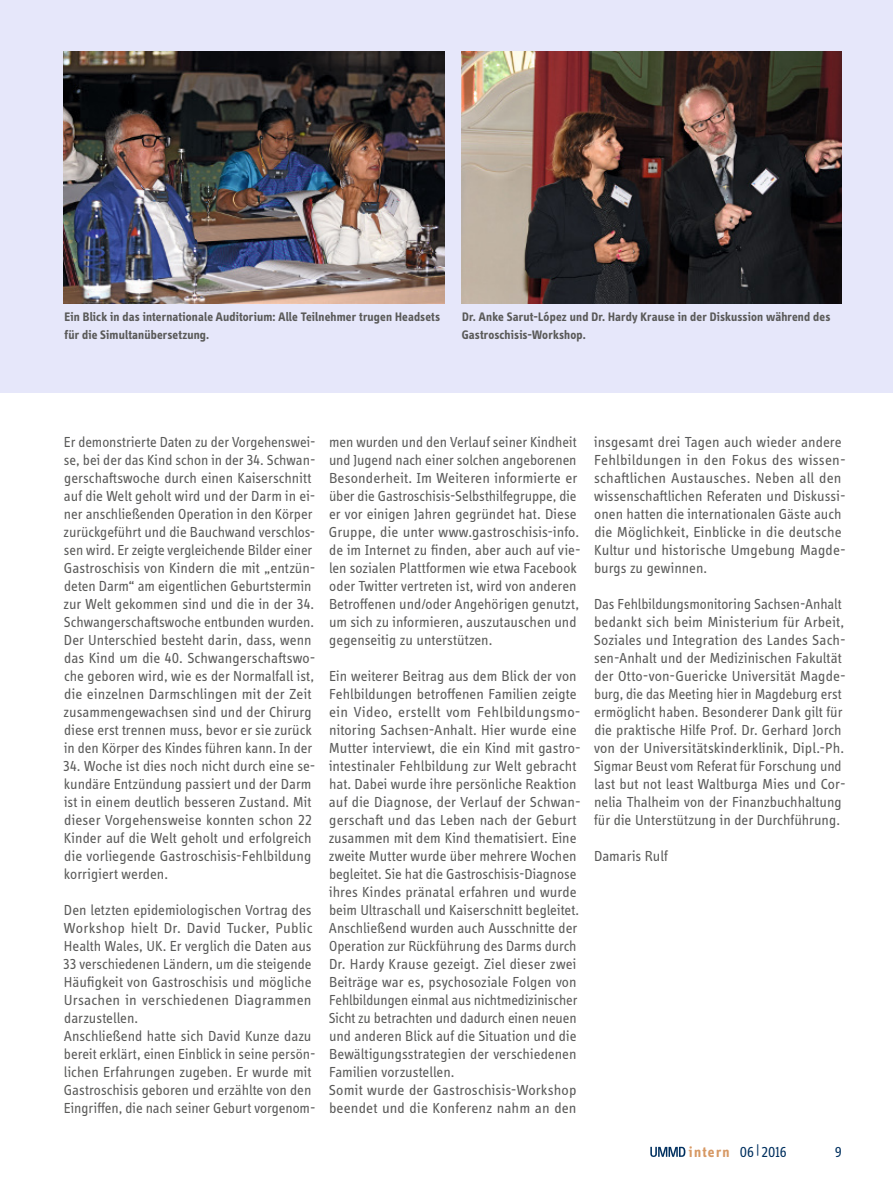
<style>
.page{position:relative;width:893px;height:1191px;background:#fff}
.page>*{position:absolute;margin:0;border:0;box-sizing:border-box;transform-origin:0 0}
.t1{font:15px/18px "Info Display OT";color:#5a5a59}
.t2{font:15px "Info Display OT";color:#00305f}
.t3{font:700 12.75px/18px "Info Display OT";letter-spacing:.015em;color:#5a5a59}
.s1{font-weight:700;color:#d79965}
</style>
<div class="page">
<div style="left:0;top:0;width:893px;height:393px;background:#e6e7fa"></div>
<img style="left:64px;top:51px;width:380px;height:252px">
<img style="left:461px;top:51px;width:381px;height:252px">
<svg style="left:650px;top:1146px;width:35px;height:11px"></svg>
<p class="t3" style="left:64px;top:308px;width:377px">Ein Blick in das internationale Auditorium: Alle Teilnehmer trugen Headsets für die Simultanübersetzung.</p>
<p class="t3" style="left:462px;top:308px;width:370px">Dr. Anke Sarut-López und Dr. Hardy Krause in der Diskussion während des<br>Gastroschisis-Workshop.</p>
<p class="t1" style="left:64px;top:433px;width:253px">Er demonstrierte Daten zu der Vorgehenswei&shy;se, bei der das Kind schon in der 34. Schwan&shy;gerschaftswoche durch einen Kaiserschnitt auf die Welt geholt wird und der Darm in ei&shy;ner anschließenden Operation in den Körper zurückgeführt und die Bauchwand verschlos&shy;sen wird. Er zeigte vergleichende Bilder einer Gastroschisis von Kindern die mit „entzün&shy;deten Darm“ am eigentlichen Geburtstermin zur Welt gekommen sind und die in der 34.<br>Schwangerschaftswoche entbunden wurden.<br>Der Unterschied besteht darin, dass, wenn das Kind um die 40. Schwangerschaftswo&shy;che geboren wird, wie es der Normalfall ist, die einzelnen Darmschlingen mit der Zeit zusammengewachsen sind und der Chirurg diese erst trennen muss, bevor er sie zurück in den Körper des Kindes führen kann. In der</p>
<p class="t1" style="left:63px;top:757px;width:254px">34. Woche ist dies noch nicht durch eine se&shy;kundäre Entzündung passiert und der Darm ist in einem deutlich besseren Zustand. Mit dieser Vorgehensweise konnten schon 22<br>Kinder auf die Welt geholt und erfolgreich die vorliegende Gastroschisis-Fehlbildung korrigiert werden.</p>
<p class="t1" style="left:63px;top:901px;width:254px">Den letzten epidemiologischen Vortrag des Workshop hielt Dr. David Tucker, Public Health Wales, UK. Er verglich die Daten aus 33 verschiedenen Ländern, um die steigende Häufigkeit von Gastroschisis und mögliche Ursachen in verschiedenen Diagrammen darzustellen.<br>Anschließend hatte sich David Kunze dazu bereit erklärt, einen Einblick in seine persön&shy;lichen Erfahrungen zugeben. Er wurde mit Gastroschisis geboren und erzählte von den Eingriffen, die nach seiner Geburt vorgenom-</p>
<p class="t1" style="left:329px;top:433px;width:253px">men wurden und den Verlauf seiner Kindheit und Jugend nach einer solchen angeborenen Besonderheit. Im Weiteren informierte er über die Gastroschisis-Selbsthilfegruppe, die er vor einigen Jahren gegründet hat. Diese Gruppe, die unter www.gastroschisis-info. de im Internet zu finden, aber auch auf vie&shy;len sozialen Plattformen wie etwa Facebook oder Twitter vertreten ist, wird von anderen Betroffenen und/oder Angehörigen genutzt, um sich zu informieren, auszutauschen und gegenseitig zu unterstützen.</p>
<p class="t1" style="left:329px;top:667px;width:253px">Ein weiterer Beitrag aus dem Blick der von Fehlbildungen betroffenen Familien zeigte ein Video, erstellt vom Fehlbildungsmo&shy;nitoring Sachsen-Anhalt. Hier wurde eine Mutter interviewt, die ein Kind mit gastro&shy;intestinaler Fehlbildung zur Welt gebracht hat. Dabei wurde ihre persönliche Reaktion auf die Diagnose, der Verlauf der Schwan&shy;gerschaft und das Leben nach der Geburt zusammen mit dem Kind thematisiert. Eine zweite Mutter wurde über mehrere Wochen begleitet. Sie hat die Gastroschisis-Diagnose ihres Kindes pränatal erfahren und wurde beim Ultraschall und Kaiserschnitt begleitet.<br>Anschließend wurden auch Ausschnitte der Operation zur Rückführung des Darms durch Dr. Hardy Krause gezeigt. Ziel dieser zwei Beiträge war es, psychosoziale Folgen von Fehlbildungen einmal aus nichtmedizinischer Sicht zu betrachten und dadurch einen neuen und anderen Blick auf die Situation und die Bewältigungsstrategien der verschiedenen Familien vorzustellen.<br>Somit wurde der Gastroschisis-Workshop beendet und die Konferenz nahm an den</p>
<p class="t1" style="left:594px;top:433px;width:253px">insgesamt drei Tagen auch wieder andere Fehlbildungen in den Fokus des wissen&shy;schaftlichen Austausches. Neben all den wissenschaftlichen Referaten und Diskussi&shy;onen hatten die internationalen Gäste auch die Möglichkeit, Einblicke in die deutsche Kultur und historische Umgebung Magde&shy;burgs zu gewinnen.</p>
<p class="t1" style="left:594px;top:595px;width:253px">Das Fehlbildungsmonitoring Sachsen-Anhalt bedankt sich beim Ministerium für Arbeit, Soziales und Integration des Landes Sach&shy;sen-Anhalt und der Medizinischen Fakultät der Otto-von-Guericke Universität Magde&shy;burg, die das Meeting hier in Magdeburg erst ermöglicht haben. Besonderer Dank gilt für die praktische Hilfe Prof. Dr. Gerhard Jorch von der Universitätskinderklinik, Dipl.-Ph.<br>Sigmar Beust vom Referat für Forschung und last but not least Waltburga Mies und Cor&shy;nelia Thalheim von der Finanzbuchhaltung für die Unterstützung in der Durchführung.</p>
<p class="t1" style="left:594px;top:847px;width:75px">Damaris Rulf</p>
<p class="t2" style="left:689px;top:1143px;width:99px"><span class="s1">intern</span> 06|2016</p>
<p class="t2" style="left:835px;top:1143px;width:9px">9</p>
</div>
